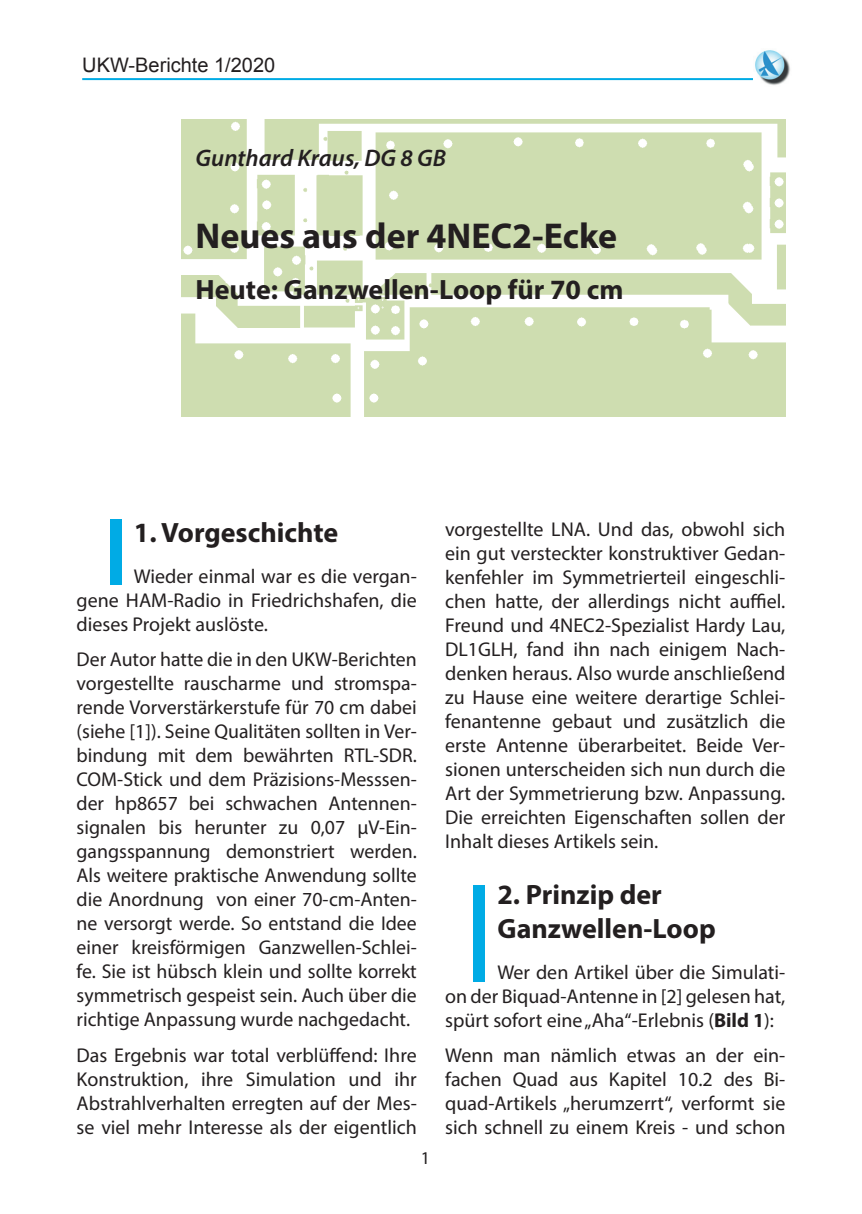
<style>
.page{position:relative;width:862px;height:1214px;background:#fff}
.page>*{position:absolute;margin:0;border:0;box-sizing:border-box;transform-origin:0 0}
.t1{font:700 143px "Myriad Pro";color:#00abe5;scale:.54 1}
.t2{font:700 97.6px "Myriad Pro";color:#00abe5;scale:.77 1}
.t3{font:700 36px "Myriad Pro";color:#231f20}
.t4{font:700 28px/33.6px "Myriad Pro";color:#231f20}
.t5{font:italic 600 24px "Myriad Pro";color:#231f20}
.t6{font:20px/24px "Myriad Pro";color:#231f20;text-align:justify}
.t7{font:20px "Arial";color:#231f20}
.t8{font:18px "Myriad Pro";color:#231f20}
.s1{font-weight:700}
</style>
<div class="page">
<hr style="left:82px;top:78px;width:709px;height:2px;background:#00abe5">
<img style="left:754px;top:50px;width:37px;height:35px">
<img style="left:181px;top:119px;width:604px;height:298px">
<p class="t7" style="left:82px;top:52px;width:195px">UKW-Berichte 1/2020</p>
<p class="t5" style="left:196px;top:142px;width:252px">Gunthard Kraus, DG 8 GB</p>
<h3 class="t3" style="left:196px;top:213px;width:423px">Neues aus der 4NEC2-Ecke</h3>
<h3 class="t4" style="left:196px;top:272px;width:429px">Heute: Ganzwellen-Loop für 70 cm</h3>
<h2 class="t2" style="left:105px;top:488px;width:29px">I</h2>
<h3 class="t4" style="left:134px;top:514px;width:206px">1. Vorgeschichte</h3>
<p class="t6" style="left:77px;top:563px;width:342px;text-indent:57px">Wieder einmal war es die vergan&shy;gene HAM-Radio in Friedrichshafen, die dieses Projekt auslöste.</p>
<p class="t6" style="left:77px;top:646px;width:342px">Der Autor hatte die in den UKW-Berichten vorgestellte rauscharme und stromspa&shy;rende Vorverstärkerstufe für 70 cm dabei (siehe [1]). Seine Qualitäten sollten in Ver&shy;bindung mit dem bewährten RTL-SDR.<br>COM-Stick und dem Präzisions-Messsen&shy;der hp8657 bei schwachen Antennen&shy;signalen bis herunter zu 0,07 µV-Ein&shy;gangsspannung demonstriert werden.<br>Als weitere praktische Anwendung sollte die Anordnung von einer 70-cm-Anten&shy;ne versorgt werde. So entstand die Idee einer kreisförmigen Ganzwellen-Schlei&shy;fe. Sie ist hübsch klein und sollte korrekt symmetrisch gespeist sein. Auch über die richtige Anpassung wurde nachgedacht.</p>
<p class="t6" style="left:77px;top:1042px;width:342px">Das Ergebnis war total verblüffend: Ihre Konstruktion, ihre Simulation und ihr Abstrahlverhalten erregten auf der Mes&shy;se viel mehr Interesse als der eigentlich</p>
<p class="t8" style="left:421px;top:1146px;width:11px">1</p>
<p class="t6" style="left:445px;top:516px;width:342px">vorgestellte LNA. Und das, obwohl sich ein gut versteckter konstruktiver Gedan&shy;kenfehler im Symmetrierteil eingeschli&shy;chen hatte, der allerdings nicht auffiel.<br>Freund und 4NEC2-Spezialist Hardy Lau, DL1GLH, fand ihn nach einigem Nach&shy;denken heraus. Also wurde anschließend zu Hause eine weitere derartige Schlei&shy;fenantenne gebaut und zusätzlich die erste Antenne überarbeitet. Beide Ver&shy;sionen unterscheiden sich nun durch die Art der Symmetrierung bzw. Anpassung.<br>Die erreichten Eigenschaften sollen der Inhalt dieses Artikels sein.</p>
<h1 class="t1" style="left:468px;top:839px;width:42px">I</h1>
<h3 class="t4" style="left:497px;top:876px;width:220px">2. Prinzip der<br>Ganzwellen-Loop</h3>
<p class="t6" style="left:445px;top:959px;width:342px;text-indent:52px">Wer den Artikel über die Simulati&shy;on der Biquad-Antenne in [2] gelesen hat, spürt sofort eine „Aha“-Erlebnis (<span class="s1">Bild 1</span>):</p>
<p class="t6" style="left:445px;top:1042px;width:342px">Wenn man nämlich etwas an der ein&shy;fachen Quad aus Kapitel 10.2 des Bi&shy;quad-Artikels „herumzerrt“, verformt sie sich schnell zu einem Kreis - und schon</p>
</div>
